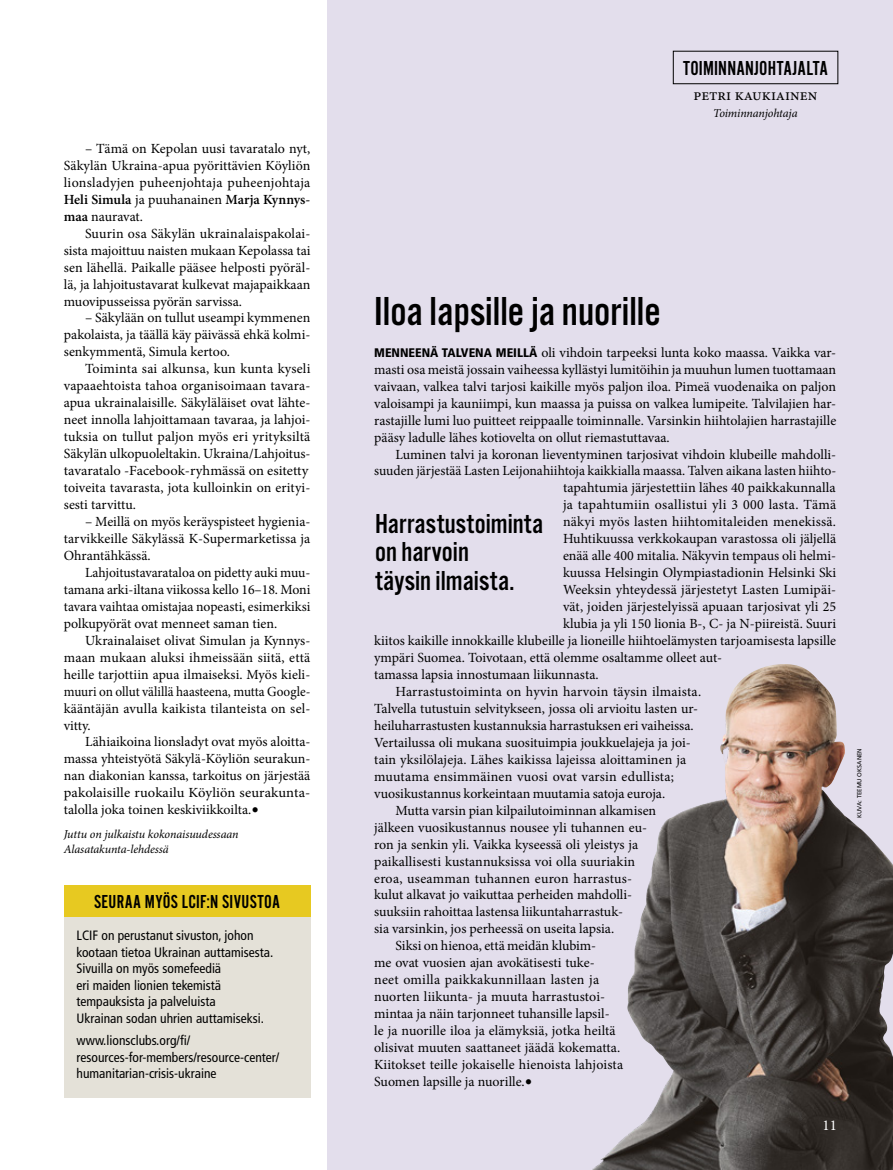
<style>
.page{position:relative;width:893px;height:1170px;background:#fff}
.page>*{position:absolute;margin:0;border:0;box-sizing:border-box;transform-origin:0 0}
.t1{font:42px "Alternate Got No 3 D";color:#000}
.t2{font:28.5px/28.5px "Alternate Got No 3 D";color:#000}
.t3{font:21px "Alternate Got No 2 D";letter-spacing:.01em;color:#000}
.t4{font:19.5px "Alternate Got No 2 D";letter-spacing:.015em;color:#000}
.t5{font:16.5px "Minion Pro";color:#000}
.t6{font:15px "Minion Pro";color:#fff}
.t7{font:13.95px/17px "Minion Pro";color:#000;text-align:justify}
.t8{font:condensed 13.5px/16.5px "Frutiger";color:#000}
.t9{font:italic 12px/15px "Minion Pro";letter-spacing:-.01em;color:#000}
.t10{font:6px "Frutiger";color:#000}
.s1{font-weight:600}
.s2{font-size:19.5px}
.s3{font-family:"Frutiger";font-weight:900;font-stretch:condensed;font-size:12.45px}
</style>
<div class="page">
<div style="left:327px;top:0;width:566px;height:1169px;background:#e3deec"></div>
<img style="left:593px;top:664px;width:300px;height:505px">
<div style="left:673px;top:51px;width:165px;height:33px;border:1px solid #000"></div>
<div style="left:64px;top:914px;width:246px;height:183px;background:#e4e1d8"></div>
<div style="left:64px;top:884px;width:246px;height:32px;background:#e7c921"></div>
<p class="t7" style="left:64px;top:140px;width:248px;text-indent:21px">– Tämä on Kepolan uusi tavaratalo nyt, Säkylän Ukraina-apua pyörittävien Köyliön lionsladyjen puheenjohtaja puheenjohtaja <span class="s1">Heli Simula</span> ja puuhanainen <span class="s1">Marja Kynnys&shy;maa</span> nauravat.</p>
<p class="t7" style="left:64px;top:225px;width:248px;text-indent:21px">Suurin osa Säkylän ukrainalaispakolai&shy;sista majoittuu naisten mukaan Kepolassa tai sen lähellä. Paikalle pääsee helposti pyöräl&shy;lä, ja lahjoitustavarat kulkevat majapaikkaan muovipusseissa pyörän sarvissa.</p>
<p class="t7" style="left:64px;top:309px;width:248px;text-indent:21px">– Säkylään on tullut useampi kymmenen pakolaista, ja täällä käy päivässä ehkä kolmi&shy;senkymmentä, Simula kertoo.</p>
<p class="t7" style="left:64px;top:360px;width:248px;text-align:left;text-indent:21px">Toiminta sai alkunsa, kun kunta kyseli vapaaehtoista tahoa organisoimaan tavara&shy;apua ukrainalaisille. Säkyläläiset ovat lähte&shy;neet innolla lahjoittamaan tavaraa, ja lahjoi&shy;tuksia on tullut paljon myös eri yrityksiltä Säkylän ulkopuoleltakin. Ukraina/Lahjoitus&shy;tavaratalo -Facebook-ryhmässä on esitetty toiveita tavarasta, jota kulloinkin on erityi&shy;sesti tarvittu.</p>
<p class="t7" style="left:64px;top:513px;width:248px;text-indent:21px">– Meillä on myös keräyspisteet hygienia&shy;tarvikkeille Säkylässä K-Supermarketissa ja Ohrantähkässä.</p>
<p class="t7" style="left:64px;top:564px;width:248px;text-indent:21px">Lahjoitustavarataloa on pidetty auki muu&shy;tamana arki-iltana viikossa kello 16–18. Moni tavara vaihtaa omistajaa nopeasti, esimerkiksi polkupyörät ovat menneet saman tien.</p>
<p class="t7" style="left:64px;top:631px;width:248px;text-indent:21px">Ukrainalaiset olivat Simulan ja Kynnys&shy;maan mukaan aluksi ihmeissään siitä, että heille tarjottiin apua ilmaiseksi. Myös kieli&shy;muuri on ollut välillä haasteena, mutta Google&shy;kääntäjän avulla kaikista tilanteista on sel&shy;vitty.</p>
<p class="t7" style="left:64px;top:733px;width:248px;text-indent:21px">Lähiaikoina lionsladyt ovat myös aloitta&shy;massa yhteistyötä Säkylä-Köyliön seurakun&shy;nan diakonian kanssa, tarkoitus on järjestää pakolaisille ruokailu Köyliön seurakunta&shy;talolla joka toinen keskiviikkoilta.<span class="s2">•</span></p>
<p class="t9" style="left:64px;top:826px;width:176px">Juttu on julkaistu kokonaisuudessaan<br>Alasatakunta-lehdessä</p>
<h3 class="t4" style="left:94px;top:890px;width:187px">SEURAA MYÖS LCIF:N SIVUSTOA</h3>
<p class="t8" style="left:77px;top:927px;width:198px">LCIF on perustanut sivuston, johon kootaan tietoa Ukrainan auttamisesta.<br>Sivuilla on myös somefeediä<br>eri maiden lionien tekemistä tempauksista ja palveluista<br>Ukrainan sodan uhrien auttamiseksi.</p>
<p class="t8" style="left:77px;top:1032px;width:204px">www.lionsclubs.org/fi/ resources-for-members/resource-center/ humanitarian-crisis-ukraine</p>
<h3 class="t3" style="left:683px;top:57px;width:147px">TOIMINNANJOHTAJALTA</h3>
<p class="t5" style="left:694px;top:84px;width:125px">petri kaukiainen</p>
<p class="t9" style="left:713px;top:105px;width:86px">Toiminnanjohtaja</p>
<h1 class="t1" style="left:374px;top:288px;width:288px">Iloa lapsille ja nuorille</h1>
<p class="t7" style="left:374px;top:344px;width:464px"><span class="s3">MENNEENÄ TALVENA MEILLÄ</span> oli vihdoin tarpeeksi lunta koko maassa. Vaikka var&shy;masti osa meistä jossain vaiheessa kyllästyi lumitöihin ja muuhun lumen tuottamaan vaivaan, valkea talvi tarjosi kaikille myös paljon iloa. Pimeä vuodenaika on paljon valoisampi ja kauniimpi, kun maassa ja puissa on valkea lumipeite. Talvilajien har&shy;rastajille lumi luo puitteet reippaalle toiminnalle. Varsinkin hiihtolajien harrastajille pääsy ladulle lähes kotiovelta on ollut riemastuttavaa.</p>
<p class="t7" style="left:395px;top:445px;width:442px">Luminen talvi ja koronan lieventyminen tarjosivat vihdoin klubeille mahdolli-</p>
<p class="t7" style="left:374px;top:462px;width:464px">suuden järjestää Lasten Leijonahiihtoja kaikkialla maassa. Talven aikana lasten hiihto-</p>
<p class="t7" style="left:563px;top:479px;width:274px">tapahtumia järjestettiin lähes 40 paikkakunnalla</p>
<p class="t7" style="left:563px;top:496px;width:275px">ja tapahtumiin osallistui yli 3 000 lasta. Tämä</p>
<p class="t7" style="left:563px;top:513px;width:275px">näkyi myös lasten hiihtomitaleiden menekissä.</p>
<p class="t7" style="left:563px;top:530px;width:275px">Huhtikuussa verkkokaupan varastossa oli jäljellä</p>
<p class="t7" style="left:563px;top:547px;width:275px">enää alle 400 mitalia. Näkyvin tempaus oli helmi-</p>
<p class="t7" style="left:563px;top:564px;width:275px">kuussa Helsingin Olympiastadionin Helsinki Ski</p>
<p class="t7" style="left:563px;top:581px;width:275px">Weeksin yhteydessä järjestetyt Lasten Lumipäi-</p>
<p class="t7" style="left:563px;top:598px;width:275px">vät, joiden järjestelyissä apuaan tarjosivat yli 25</p>
<p class="t7" style="left:563px;top:615px;width:275px">klubia ja yli 150 lionia B-, C- ja N-piireistä. Suuri</p>
<p class="t7" style="left:374px;top:632px;width:463px">kiitos kaikille innokkaille klubeille ja lioneille hiihtoelämysten tarjoamisesta lapsille</p>
<p class="t7" style="left:374px;top:649px;width:349px">ympäri Suomea. Toivotaan, että olemme osaltamme olleet aut-</p>
<p class="t7" style="left:374px;top:666px;width:226px">tamassa lapsia innostumaan liikunnasta.</p>
<p class="t7" style="left:395px;top:683px;width:307px">Harrastustoiminta on hyvin harvoin täysin ilmaista.</p>
<p class="t7" style="left:374px;top:700px;width:326px">Talvella tutustuin selvitykseen, jossa oli arvioitu lasten ur-</p>
<p class="t7" style="left:374px;top:717px;width:321px">heiluharrastusten kustannuksia harrastuksen eri vaiheissa.</p>
<p class="t7" style="left:374px;top:734px;width:318px">Vertailussa oli mukana suosituimpia joukkuelajeja ja joi-</p>
<p class="t7" style="left:374px;top:750px;width:314px">tain yksilölajeja. Lähes kaikissa lajeissa aloittaminen ja</p>
<p class="t7" style="left:374px;top:767px;width:301px">muutama ensimmäinen vuosi ovat varsin edullista;</p>
<p class="t7" style="left:374px;top:784px;width:293px">vuosikustannus korkeintaan muutamia satoja euroja.</p>
<p class="t7" style="left:395px;top:801px;width:262px">Mutta varsin pian kilpailutoiminnan alkamisen</p>
<p class="t7" style="left:374px;top:818px;width:275px">jälkeen vuosikustannus nousee yli tuhannen eu-</p>
<p class="t7" style="left:374px;top:835px;width:266px">ron ja senkin yli. Vaikka kyseessä oli yleistys ja</p>
<p class="t7" style="left:374px;top:852px;width:263px">paikallisesti kustannuksissa voi olla suuriakin</p>
<p class="t7" style="left:374px;top:869px;width:260px">eroa, useamman tuhannen euron harrastus-</p>
<p class="t7" style="left:374px;top:886px;width:260px">kulut alkavat jo vaikuttaa perheiden mahdolli-</p>
<p class="t7" style="left:374px;top:903px;width:251px">suuksiin rahoittaa lastensa liikuntaharrastuk-</p>
<p class="t7" style="left:374px;top:920px;width:242px">sia varsinkin, jos perheessä on useita lapsia.</p>
<p class="t7" style="left:395px;top:937px;width:202px">Siksi on hienoa, että meidän klubim-</p>
<p class="t7" style="left:374px;top:954px;width:222px">me ovat vuosien ajan avokätisesti tuke-</p>
<p class="t7" style="left:374px;top:971px;width:226px">neet omilla paikkakunnillaan lasten ja</p>
<p class="t7" style="left:374px;top:988px;width:233px">nuorten liikunta- ja muuta harrastustoi-</p>
<p class="t7" style="left:374px;top:1005px;width:237px">mintaa ja näin tarjonneet tuhansille lapsil-</p>
<p class="t7" style="left:374px;top:1022px;width:243px">le ja nuorille iloa ja elämyksiä, jotka heiltä</p>
<p class="t7" style="left:374px;top:1039px;width:248px">olisivat muuten saattaneet jäädä kokematta.</p>
<p class="t7" style="left:374px;top:1056px;width:251px">Kiitokset teille jokaiselle hienoista lahjoista</p>
<p class="t7" style="left:374px;top:1073px;width:160px">Suomen lapsille ja nuorille.<span class="s2">•</span></p>
<h2 class="t2" style="left:375px;top:509px;width:170px">Harrastustoiminta on harvoin<br>täysin ilmaista.</h2>
<p class="t6" style="left:822px;top:1114px;width:16px">11</p>
<p class="t10" style="left:856px;top:817px;width:71px;rotate:-90deg">KUVA: TEEMU OKSANEN</p>
</div>
